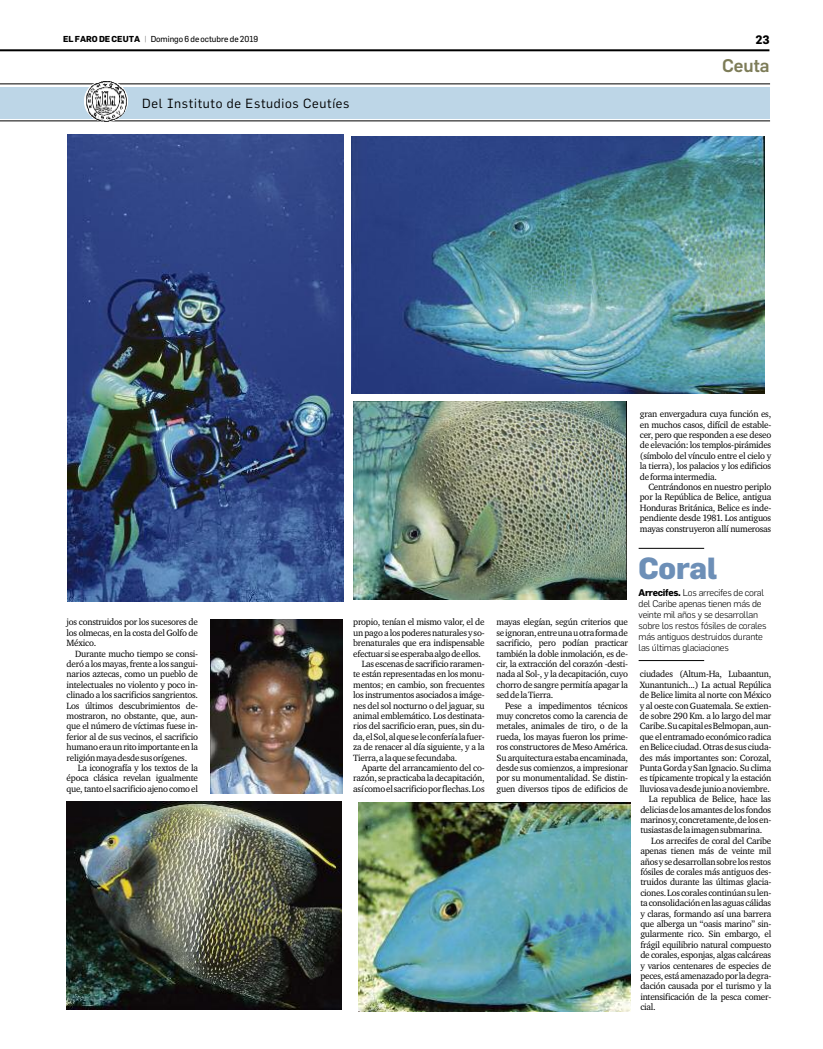
<style>
.page{position:relative;width:823px;height:1049px;background:#fff}
.page>*{position:absolute;margin:0;border:0;box-sizing:border-box;transform-origin:0 0}
.t1{font:800 30px "Flama";letter-spacing:-.005em;color:#6d8fb7}
.t2{font:500 18px "Flama";letter-spacing:-.005em;color:#7d7c58}
.t3{font:13px "Flama";letter-spacing:.05em;color:#000}
.t4{font:700 12px "Flama";color:#000}
.t5{font:300 9.5px/11px "Flama";letter-spacing:-.03em;color:#000}
.t6{font:9.3px/10.4px "Charter ITC";letter-spacing:-.025em;color:#000;text-align:justify}
.t7{font:8.5px "Flama Basic";letter-spacing:-.005em;color:#000}
.s1{font-family:"Flama";font-weight:700}
.s2{font-family:"Flama";font-weight:200}
.s3{font-weight:700}
</style>
<div class="page">
<hr style="left:0;top:49px;width:769px;height:2px;background:#000">
<hr style="left:0;top:84px;width:769px;height:1px;background:#000">
<hr style="left:0;top:121px;width:769px;height:1px;background:#000">
<div style="left:0;top:87px;width:769px;height:31px;background:#bdd6e7"></div>
<img style="left:84px;top:80px;width:44px;height:42px;border-radius:50%">
<img style="left:353px;top:402px;width:273px;height:197px">
<img style="left:67px;top:135px;width:276px;height:466px">
<img style="left:351px;top:136px;width:412px;height:258px">
<img style="left:67px;top:802px;width:275px;height:207px">
<img style="left:358px;top:803px;width:272px;height:208px">
<img style="left:210px;top:619px;width:132px;height:175px">
<hr style="left:638px;top:660px;width:65px;height:1px;background:#000">
<hr style="left:638px;top:548px;width:65px;height:1px;background:#000">
<p class="t7" style="left:63px;top:35px;width:196px"><span class="s1">ELFARODECEUTA</span> <span class="s2">|</span> Domingo 6 de octubre de 2019</p>
<p class="t4" style="left:754px;top:34px;width:16px">23</p>
<h2 class="t2" style="left:721px;top:57px;width:49px">Ceuta</h2>
<h3 class="t3" style="left:142px;top:97px;width:209px">Del Instituto de Estudios Ceutíes</h3>
<p class="t6" style="left:67px;top:617px;width:133px">jos construidos por los sucesores de los olmecas, en la costa del Golfo de México.</p>
<p class="t6" style="left:67px;top:648px;width:133px;text-indent:9px">Durante mucho tiempo se consi&shy;deróalosmayas,frentealos sangui&shy;narios aztecas, como un pueblo de intelectuales no violento y poco in&shy;clinado a los sacrificios sangrientos.<br>Los últimos descubrimientos de&shy;mostraron, no obstante, que, aun&shy;que el número de víctimas fuese in&shy;ferior al de sus vecinos, el sacrificio humanoeraunritoimportanteenla religiónmayadesdesusorígenes.</p>
<p class="t6" style="left:67px;top:762px;width:133px;text-indent:11px">La iconografía y los textos de la época clásica revelan igualmente que,tantoel sacrificioajenocomoel</p>
<p class="t6" style="left:353px;top:617px;width:133px">propio, tenían el mismo valor, el de</p>
<p class="t6" style="left:353px;top:627px;width:133px">unpagoalospoderesnaturalesyso-</p>
<p class="t6" style="left:353px;top:638px;width:133px">brenaturales que era indispensable</p>
<p class="t6" style="left:353px;top:648px;width:129px">efectuarsiseesperabaalgodeellos.</p>
<p class="t6" style="left:361px;top:658px;width:124px">Lasescenasdesacrificioraramen-</p>
<p class="t6" style="left:353px;top:669px;width:133px">te están representadas en los monu-</p>
<p class="t6" style="left:353px;top:679px;width:133px">mentos; en cambio, son frecuentes</p>
<p class="t6" style="left:353px;top:690px;width:133px">los instrumentos asociados a imáge-</p>
<p class="t6" style="left:353px;top:700px;width:133px">nes del sol nocturno o del jaguar, su</p>
<p class="t6" style="left:353px;top:710px;width:133px">animal emblemático. Los destinata-</p>
<p class="t6" style="left:353px;top:721px;width:133px">rios del sacrificio eran, pues, sin du-</p>
<p class="t6" style="left:353px;top:731px;width:133px">da,elSol,alqueseleconferíalafuer-</p>
<p class="t6" style="left:353px;top:742px;width:133px">za de renacer al día siguiente, y a la</p>
<p class="t6" style="left:353px;top:752px;width:105px">Tierra,alaquesefecundaba.</p>
<p class="t6" style="left:361px;top:762px;width:124px">Aparte del arrancamiento del co-</p>
<p class="t6" style="left:353px;top:773px;width:133px">razón, sepracticabaladecapitación,</p>
<p class="t6" style="left:353px;top:783px;width:133px">asícomoelsacrificioporflechas.Los</p>
<p class="t6" style="left:496px;top:617px;width:133px">mayas elegían, según criterios que seignoran,entreunauotraformade sacrificio, pero podían practicar también la doble inmolación, es de&shy;cir, la extracción del corazón -desti&shy;nada al Sol-, y la decapitación, cuyo chorro de sangre permitía apagar la seddelaTierra.</p>
<p class="t6" style="left:496px;top:700px;width:133px;text-indent:9px">Pese a impedimentos técnicos muy concretos como la carencia de metales, animales de tiro, o de la rueda, los mayas fueron los prime&shy;ros constructores de Meso América.<br>Suarquitecturaestabaencaminada, desde sus comienzos, a impresionar por su monumentalidad. Se distin&shy;guen diversos tipos de edificios de</p>
<p class="t6" style="left:639px;top:409px;width:133px">gran envergadura cuya función es, en muchos casos, difícil de estable&shy;cer, pero que responden a ese deseo de elevación: los templos-pirámides (símbolo del vínculo entre el cielo y la tierra), los palacios y los edificios deformaintermedia.</p>
<p class="t6" style="left:639px;top:482px;width:133px;text-indent:9px">Centrándonos en nuestro periplo por la República de Belice, antigua Honduras Británica, Belice es inde&shy;pendiente desde 1981. Los antiguos mayas construyeron allí numerosas</p>
<h1 class="t1" style="left:638px;top:554px;width:80px">Coral</h1>
<p class="t5" style="left:638px;top:587px;width:129px"><span class="s3">Arrecifes.</span> Los arrecifes de coral del Caribe apenas tienen más de veinte mil años y se desarrollan sobre los restos fósiles de corales más antiguos destruidos durante las últimas glaciaciones</p>
<p class="t6" style="left:639px;top:669px;width:133px">ciudades (Altum-Ha, Lubaantun,</p>
<p class="t6" style="left:639px;top:679px;width:133px">Xunantunich...) La actual Repúlica</p>
<p class="t6" style="left:639px;top:690px;width:133px">de Belice limita al norte con México</p>
<p class="t6" style="left:639px;top:700px;width:133px">y al oeste con Guatemala. Se extien-</p>
<p class="t6" style="left:639px;top:710px;width:133px">de sobre 290 Km. a lo largo del mar</p>
<p class="t6" style="left:639px;top:721px;width:133px">Caribe.SucapitalesBelmopan,aun-</p>
<p class="t6" style="left:639px;top:731px;width:133px">que el entramado económico radica</p>
<p class="t6" style="left:639px;top:742px;width:133px">enBeliceciudad.Otrasdesus ciuda-</p>
<p class="t6" style="left:639px;top:752px;width:133px">des más importantes son: Corozal,</p>
<p class="t6" style="left:639px;top:762px;width:133px">PuntaGordaySanIgnacio.Suclima</p>
<p class="t6" style="left:639px;top:773px;width:133px">es típicamente tropical y la estación</p>
<p class="t6" style="left:639px;top:783px;width:131px">lluviosavadesdejunioanoviembre.</p>
<p class="t6" style="left:648px;top:794px;width:124px">La republica de Belice, hace las</p>
<p class="t6" style="left:640px;top:804px;width:132px">deliciasdelosamantesdelos fondos</p>
<p class="t6" style="left:640px;top:814px;width:132px">marinosy,concretamente,delosen-</p>
<p class="t6" style="left:640px;top:825px;width:123px">tusiastasdelaimagensubmarina.</p>
<p class="t6" style="left:651px;top:835px;width:121px">Los arrecifes de coral del Caribe</p>
<p class="t6" style="left:640px;top:846px;width:132px">apenas tienen más de veinte mil</p>
<p class="t6" style="left:640px;top:856px;width:132px">añosysedesarrollansobrelosrestos</p>
<p class="t6" style="left:640px;top:866px;width:132px">fósiles de corales más antiguos des-</p>
<p class="t6" style="left:640px;top:877px;width:132px">truidos durante las últimas glacia-</p>
<p class="t6" style="left:640px;top:887px;width:132px">ciones.Loscoralescontinúansulen-</p>
<p class="t6" style="left:640px;top:898px;width:132px">taconsolidaciónenlasaguascálidas</p>
<p class="t6" style="left:640px;top:908px;width:132px">y claras, formando así una barrera</p>
<p class="t6" style="left:640px;top:918px;width:132px">que alberga un “oasis marino” sin-</p>
<p class="t6" style="left:640px;top:929px;width:132px">gularmente rico. Sin embargo, el</p>
<p class="t6" style="left:640px;top:939px;width:132px">frágil equilibrio natural compuesto</p>
<p class="t6" style="left:640px;top:950px;width:132px">de corales, esponjas, algas calcáreas</p>
<p class="t6" style="left:640px;top:960px;width:132px">y varios centenares de especies de</p>
<p class="t6" style="left:640px;top:970px;width:132px">peces,estáamenazadoporladegra-</p>
<p class="t6" style="left:640px;top:981px;width:132px">dación causada por el turismo y la</p>
<p class="t6" style="left:640px;top:991px;width:132px">intensificación de la pesca comer-</p>
<p class="t6" style="left:640px;top:1002px;width:17px">cial.</p>
</div>
